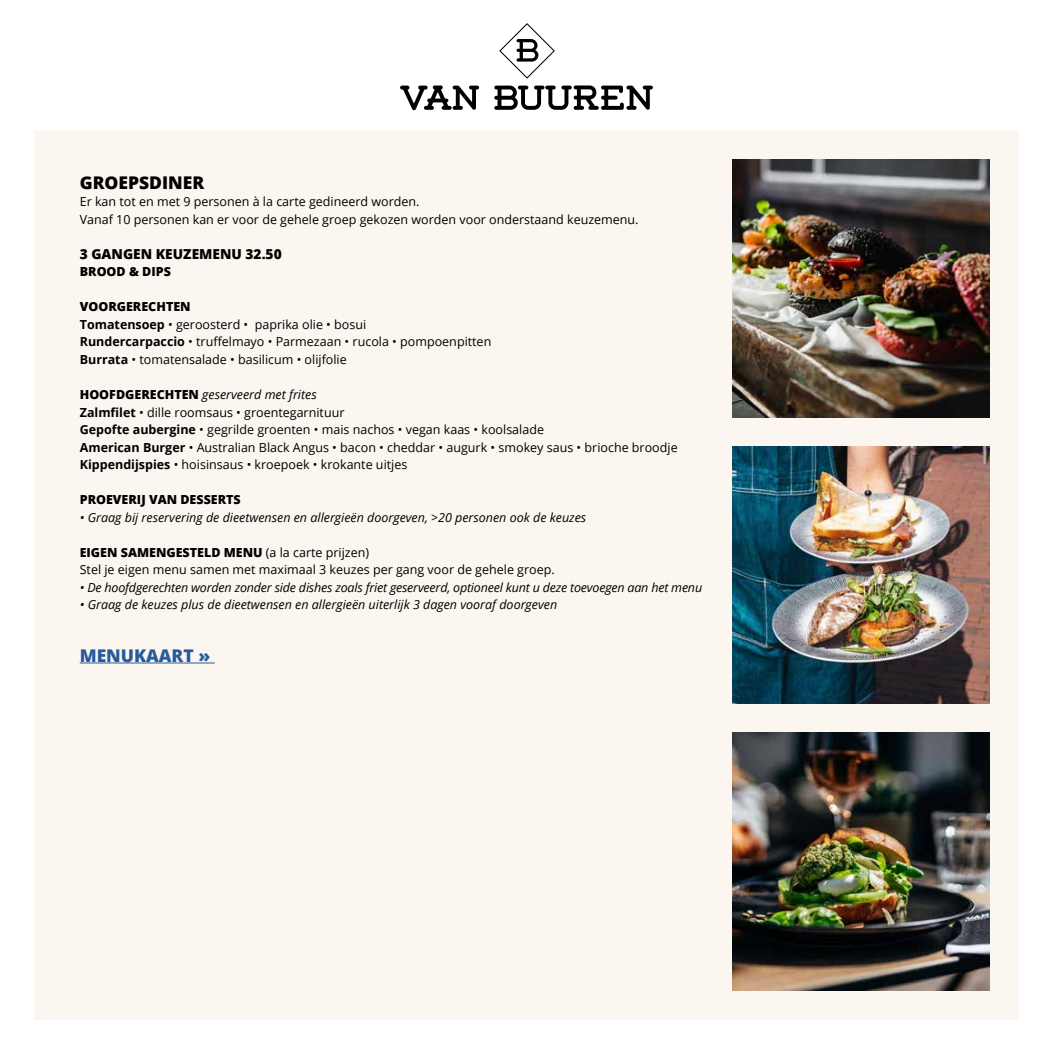
<style>
.page{position:relative;width:1053px;height:1053px;background:#fff}
.page>*{position:absolute;margin:0;border:0;box-sizing:border-box;transform-origin:0 0}
.t1{font:800 17.5px "Open Sans";color:#000}
.t2{font:800 17.5px "Open Sans";color:#275b9b}
.t3{font:800 13.75px "Open Sans";color:#000}
.t4{font:12.5px/17.5px "Open Sans";color:#000}
.t5{font:italic 12.5px "Open Sans";color:#000}
.t6{font:800 12.5px "Open Sans";color:#000}
.s1{font-weight:800}
.s2{font-weight:700}
.s3{font-style:italic}
</style>
<div class="page">
<div style="left:34px;top:130px;width:984px;height:889px;background:#fbf6ef"></div>
<hr style="left:80px;top:662px;width:135px;height:1px;background:#275b9b">
<img style="left:732px;top:159px;width:257px;height:258px">
<img style="left:732px;top:446px;width:257px;height:257px">
<img style="left:732px;top:732px;width:257px;height:258px">
<svg style="left:400px;top:85px;width:79px;height:25px"></svg>
<svg style="left:494px;top:85px;width:159px;height:25px"></svg>
<svg style="left:499px;top:23px;width:56px;height:56px"></svg>
<h1 class="t1" style="left:80px;top:169px;width:126px">GROEPSDINER</h1>
<p class="t4" style="left:80px;top:193px;width:560px">Er kan tot en met 9 personen à la carte gedineerd worden.<br>Vanaf 10 personen kan er voor de gehele groep gekozen worden voor onderstaand keuzemenu.</p>
<p class="t3" style="left:80px;top:243px;width:203px">3 GANGEN KEUZEMENU 32.50</p>
<p class="t6" style="left:80px;top:262px;width:93px">BROOD &amp; DIPS</p>
<p class="t4" style="left:80px;top:298px;width:413px"><span class="s1">VOORGERECHTEN<br></span><span class="s2">Tomatensoep</span> • geroosterd • paprika olie • bosui<br><span class="s2">Rundercarpaccio</span> • truffelmayo • Parmezaan • rucola • pompoenpitten <span class="s2">Burrata</span> • tomatensalade • basilicum • olijfolie</p>
<p class="t4" style="left:80px;top:385px;width:599px"><span class="s1">HOOFDGERECHTEN</span> <span class="s3">geserveerd met frites<br></span><span class="s2">Zalmfilet</span> • dille roomsaus • groentegarnituur<br><span class="s2">Gepofte aubergine</span> • gegrilde groenten • mais nachos • vegan kaas • koolsalade<br><span class="s2">American Burger</span> • Australian Black Angus • bacon • cheddar • augurk • smokey saus • brioche broodje <span class="s2">Kippendijspies</span> • hoisinsaus • kroepoek • krokante uitjes</p>
<p class="t6" style="left:80px;top:490px;width:162px">PROEVERIJ VAN DESSERTS</p>
<p class="t5" style="left:80px;top:508px;width:508px">• Graag bij reservering de dieetwensen en allergieën doorgeven, &gt;20 personen ook de keuzes</p>
<p class="t4" style="left:80px;top:543px;width:476px"><span class="s1">EIGEN SAMENGESTELD MENU</span> (a la carte prijzen)<br>Stel je eigen menu samen met maximaal 3 keuzes per gang voor de gehele groep.</p>
<p class="t5" style="left:80px;top:578px;width:624px">• De hoofdgerechten worden zonder side dishes zoals friet geserveerd, optioneel kunt u deze toevoegen aan het menu</p>
<p class="t5" style="left:80px;top:596px;width:479px">• Graag de keuzes plus de dieetwensen en allergieën uiterlijk 3 dagen vooraf doorgeven</p>
<h1 class="t2" style="left:80px;top:642px;width:132px">MENUKAART »</h1>
</div>
